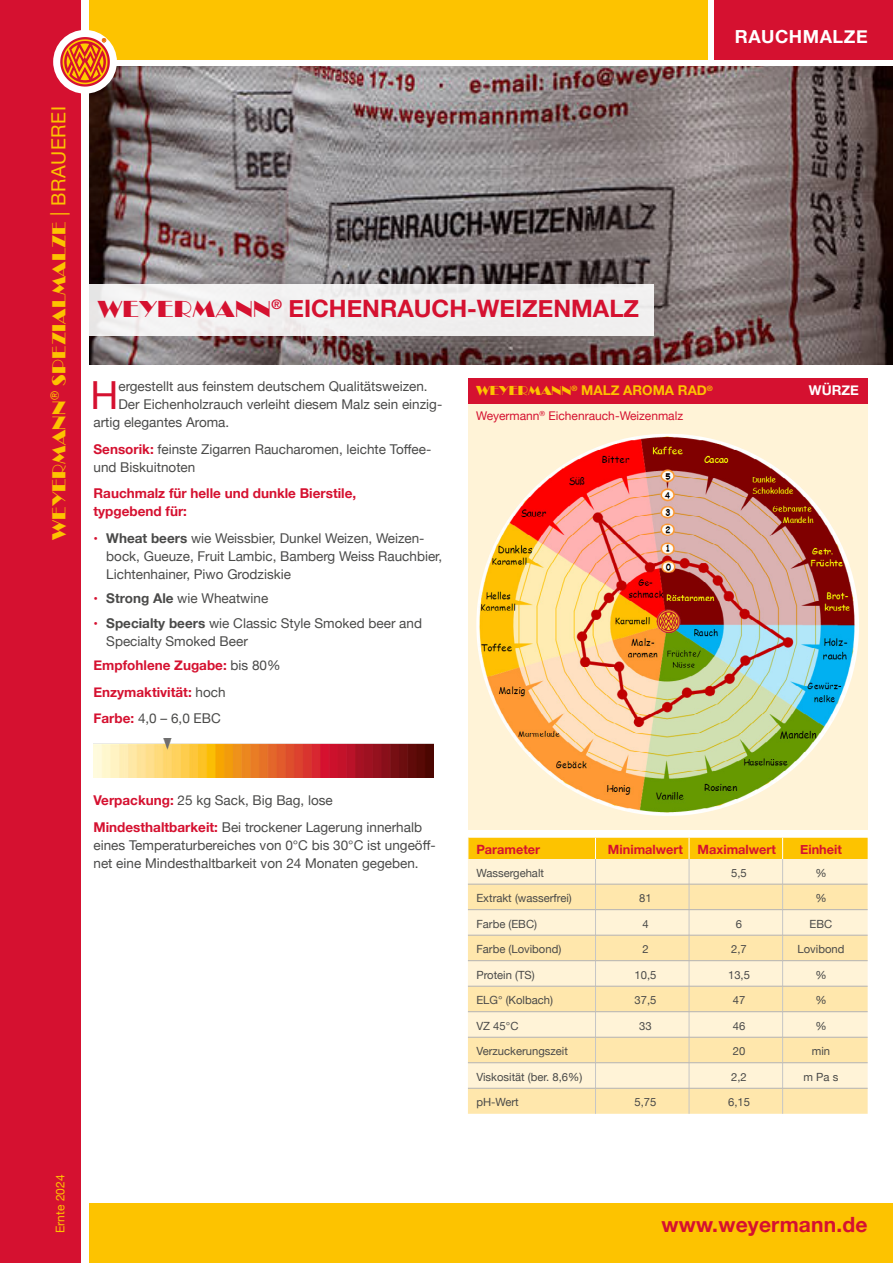
<style>
.page{position:relative;width:893px;height:1263px;background:#fff}
.page>*{position:absolute;margin:0;border:0;box-sizing:border-box;transform-origin:0 0}
.t1{font:38.7px "Helvetica Neue";color:#d51130}
.t2{font:700 24px "Helvetica Neue";color:#d51130}
.t3{font:700 21px "Helvetica Neue";letter-spacing:.01em;color:#d51130}
.t4{font:19.5px "Broadway";letter-spacing:.01em;color:#fdc300}
.t5{font:700 18px "Helvetica Neue";letter-spacing:.03em;color:#fff}
.t6{font:13.5px/18px "Helvetica Neue";color:#4a4a49}
.t7{font:700 13.5px/26.5px "Helvetica Neue";color:#d51130}
.t8{font:700 13.5px "Helvetica Neue";color:#fdc300}
.t9{font:700 13.5px "Helvetica Neue";color:#fff}
.t10{font:700 12.75px "Helvetica Neue";color:#d51130}
.t11{font:12px "Helvetica Neue";color:#d51130}
.t12{font:12px "Helvetica Neue";color:#fdc300}
.t13{font:11.25px "Helvetica Neue";color:#4a4a49}
.s1{font-family:"Helvetica Neue"}
.s2{font-family:"Broadway";font-weight:400}
.s3{font-weight:700;color:#d51130}
.s4{font-size:12.75px;color:#d51130}
.s5{font-weight:700}
.s6{font-weight:400;color:#4a4a49}
</style>
<div class="page">
<div style="left:89px;top:1203px;width:804px;height:60px;background:#fdc300"></div>
<div style="left:89px;top:0;width:619px;height:60px;background:#fdc300"></div>
<div style="left:714px;top:0;width:179px;height:60px;background:#d51130"></div>
<div style="left:0;top:0;width:81px;height:1263px;background:#d51130"></div>
<div style="left:468px;top:404px;width:399px;height:425px;background:#fff3d7"></div>
<div style="left:468px;top:378px;width:399px;height:26px;background:#d51130"></div>
<img style="left:89px;top:67px;width:804px;height:298px">
<img style="left:476px;top:434px;width:383px;height:382px;border-radius:191px">
<svg style="left:468px;top:838px;width:400px;height:276px;background:#fde9b2"></svg>
<hr style="left:468px;top:884px;width:127px;height:1px;background:#b3b2b2">
<hr style="left:595px;top:884px;width:94px;height:1px;background:#b3b2b2">
<hr style="left:689px;top:884px;width:94px;height:1px;background:#b3b2b2">
<hr style="left:783px;top:884px;width:85px;height:1px;background:#b3b2b2">
<hr style="left:468px;top:909px;width:127px;height:1px;background:#b3b2b2">
<hr style="left:595px;top:909px;width:94px;height:1px;background:#b3b2b2">
<hr style="left:689px;top:909px;width:94px;height:1px;background:#b3b2b2">
<hr style="left:783px;top:909px;width:85px;height:1px;background:#b3b2b2">
<hr style="left:468px;top:935px;width:127px;height:1px;background:#b3b2b2">
<hr style="left:595px;top:935px;width:94px;height:1px;background:#b3b2b2">
<hr style="left:689px;top:935px;width:94px;height:1px;background:#b3b2b2">
<hr style="left:783px;top:935px;width:85px;height:1px;background:#b3b2b2">
<hr style="left:468px;top:960px;width:127px;height:1px;background:#b3b2b2">
<hr style="left:595px;top:960px;width:94px;height:1px;background:#b3b2b2">
<hr style="left:689px;top:960px;width:94px;height:1px;background:#b3b2b2">
<hr style="left:783px;top:960px;width:85px;height:1px;background:#b3b2b2">
<hr style="left:468px;top:986px;width:127px;height:1px;background:#b3b2b2">
<hr style="left:595px;top:986px;width:94px;height:1px;background:#b3b2b2">
<hr style="left:689px;top:986px;width:94px;height:1px;background:#b3b2b2">
<hr style="left:783px;top:986px;width:85px;height:1px;background:#b3b2b2">
<hr style="left:468px;top:1011px;width:127px;height:1px;background:#b3b2b2">
<hr style="left:595px;top:1011px;width:94px;height:1px;background:#b3b2b2">
<hr style="left:689px;top:1011px;width:94px;height:1px;background:#b3b2b2">
<hr style="left:783px;top:1011px;width:85px;height:1px;background:#b3b2b2">
<hr style="left:468px;top:1037px;width:127px;height:1px;background:#b3b2b2">
<hr style="left:595px;top:1037px;width:94px;height:1px;background:#b3b2b2">
<hr style="left:689px;top:1037px;width:94px;height:1px;background:#b3b2b2">
<hr style="left:783px;top:1037px;width:85px;height:1px;background:#b3b2b2">
<hr style="left:468px;top:1062px;width:127px;height:1px;background:#b3b2b2">
<hr style="left:595px;top:1062px;width:94px;height:1px;background:#b3b2b2">
<hr style="left:689px;top:1062px;width:94px;height:1px;background:#b3b2b2">
<hr style="left:783px;top:1062px;width:85px;height:1px;background:#b3b2b2">
<hr style="left:468px;top:1088px;width:127px;height:1px;background:#b3b2b2">
<hr style="left:595px;top:1088px;width:94px;height:1px;background:#b3b2b2">
<hr style="left:689px;top:1088px;width:94px;height:1px;background:#b3b2b2">
<hr style="left:783px;top:1088px;width:85px;height:1px;background:#b3b2b2">
<img style="left:94px;top:738px;width:340px;height:39px">
<div style="left:89px;top:285px;width:565px;height:51px;background:#f1f0f0"></div>
<div style="left:53px;top:30px;width:64px;height:64px;background:#fff;border-radius:50%"></div>
<svg style="left:60px;top:37px;width:50px;height:50px"></svg>
<h3 class="t5" style="left:735px;top:23px;width:134px">RAUCHMALZE</h3>
<h3 class="t4" style="left:48px;top:540px;width:435px;rotate:-90deg">WEYERMANN<sup>®</sup> SPEZIALMALZE <span class="s1">| BRAUEREI</span></h3>
<h2 class="t2" style="left:98px;top:289px;width:543px"><span class="s2">WEYERMANN</span><sup>®</sup> EICHENRAUCH-WEIZENMALZ</h2>
<h1 class="t1" style="left:91px;top:368px;width:29px">H</h1>
<p class="t6" style="left:118px;top:378px;width:311px">ergestellt aus feinstem deutschem Qualitätsweizen.</p>
<p class="t6" style="left:118px;top:396px;width:325px">Der Eichenholzrauch verleiht diesem Malz sein einzig-</p>
<p class="t6" style="left:94px;top:414px;width:137px">artig elegantes Aroma.</p>
<p class="t6" style="left:94px;top:441px;width:338px"><span class="s3">Sensorik:</span> feinste Zigarren Raucharomen, leichte Toffee&shy;und Biskuitnoten</p>
<p class="t7" style="left:94px;top:485px;width:264px;line-height:18px">Rauchmalz für helle und dunkle Bierstile, typgebend für:</p>
<p class="t6" style="left:106px;top:530px;width:337px;text-indent:-13px"><span class="s4">•</span> <span class="s5">Wheat beers</span> wie Weissbier, Dunkel Weizen, Weizen&shy;bock, Gueuze, Fruit Lambic, Bamberg Weiss Rauchbier,<br>Lichtenhainer, Piwo Grodziskie</p>
<p class="t6" style="left:94px;top:590px;width:176px"><span class="s4">•</span> <span class="s5">Strong Ale</span> wie Wheatwine</p>
<p class="t6" style="left:106px;top:615px;width:317px;text-indent:-13px"><span class="s4">•</span> <span class="s5">Specialty beers</span> wie Classic Style Smoked beer and<br>Specialty Smoked Beer</p>
<p class="t7" style="left:94px;top:652px;width:188px">Empfohlene Zugabe: <span class="s6">bis 80%<br></span>Enzymaktivität: <span class="s6">hoch<br></span>Farbe: <span class="s6">4,0 – 6,0 EBC</span></p>
<p class="t8" style="left:476px;top:380px;width:238px"><span class="s2">WEYERMANN</span><sup>®</sup> MALZ AROMA RAD<sup>®</sup></p>
<p class="t9" style="left:809px;top:380px;width:51px">WÜRZE</p>
<p class="t11" style="left:476px;top:407px;width:208px">Weyermann<sup>®</sup> Eichenrauch-Weizenmalz</p>
<p class="t6" style="left:94px;top:788px;width:330px;line-height:26.5px"><span class="s3">Verpackung:</span> 25 kg Sack, Big Bag, lose<br><span class="s3">Mindesthaltbarkeit:</span> Bei trockener Lagerung innerhalb</p>
<p class="t6" style="left:94px;top:836px;width:344px">eines Temperaturbereiches von 0°C bis 30°C ist ungeöff&shy;net eine Mindesthaltbarkeit von 24 Monaten gegeben.</p>
<p class="t12" style="left:52px;top:1233px;width:60px;rotate:-90deg">Ernte 2024</p>
<p class="t10" style="left:476px;top:839px;width:65px">Parameter</p>
<p class="t10" style="left:608px;top:839px;width:169px">Minimalwert Maximalwert</p>
<p class="t10" style="left:800px;top:839px;width:43px">Einheit</p>
<p class="t13" style="left:476px;top:865px;width:69px">Wassergehalt</p>
<p class="t13" style="left:731px;top:865px;width:17px">5,5</p>
<p class="t13" style="left:815px;top:865px;width:13px">%</p>
<p class="t13" style="left:476px;top:890px;width:97px">Extrakt (wasserfrei)</p>
<p class="t13" style="left:639px;top:890px;width:14px">81</p>
<p class="t13" style="left:815px;top:890px;width:13px">%</p>
<p class="t13" style="left:476px;top:916px;width:62px">Farbe (EBC)</p>
<p class="t13" style="left:642px;top:916px;width:8px">4</p>
<p class="t13" style="left:736px;top:916px;width:8px">6</p>
<p class="t13" style="left:810px;top:916px;width:24px">EBC</p>
<p class="t13" style="left:476px;top:941px;width:86px">Farbe (Lovibond)</p>
<p class="t13" style="left:642px;top:941px;width:8px">2</p>
<p class="t13" style="left:731px;top:941px;width:17px">2,7</p>
<p class="t13" style="left:797px;top:941px;width:48px">Lovibond</p>
<p class="t13" style="left:476px;top:967px;width:60px">Protein (TS)</p>
<p class="t13" style="left:634px;top:967px;width:23px">10,5</p>
<p class="t13" style="left:728px;top:967px;width:23px">13,5</p>
<p class="t13" style="left:815px;top:967px;width:13px">%</p>
<p class="t13" style="left:476px;top:992px;width:78px">ELG° (Kolbach)</p>
<p class="t13" style="left:634px;top:992px;width:23px">37,5</p>
<p class="t13" style="left:733px;top:992px;width:14px">47</p>
<p class="t13" style="left:815px;top:992px;width:13px">%</p>
<p class="t13" style="left:476px;top:1018px;width:44px">VZ 45°C</p>
<p class="t13" style="left:639px;top:1018px;width:14px">33</p>
<p class="t13" style="left:733px;top:1018px;width:14px">46</p>
<p class="t13" style="left:815px;top:1018px;width:13px">%</p>
<p class="t13" style="left:476px;top:1043px;width:93px">Verzuckerungszeit</p>
<p class="t13" style="left:733px;top:1043px;width:14px">20</p>
<p class="t13" style="left:812px;top:1043px;width:20px">min</p>
<p class="t13" style="left:476px;top:1069px;width:107px">Viskosität (ber. 8,6%)</p>
<p class="t13" style="left:731px;top:1069px;width:17px">2,2</p>
<p class="t13" style="left:804px;top:1069px;width:36px">m Pa s</p>
<p class="t13" style="left:476px;top:1094px;width:44px">pH-Wert</p>
<p class="t13" style="left:634px;top:1094px;width:23px">5,75</p>
<p class="t13" style="left:728px;top:1094px;width:23px">6,15</p>
<h3 class="t3" style="left:661px;top:1208px;width:208px">www.weyermann.de</h3>
</div>
